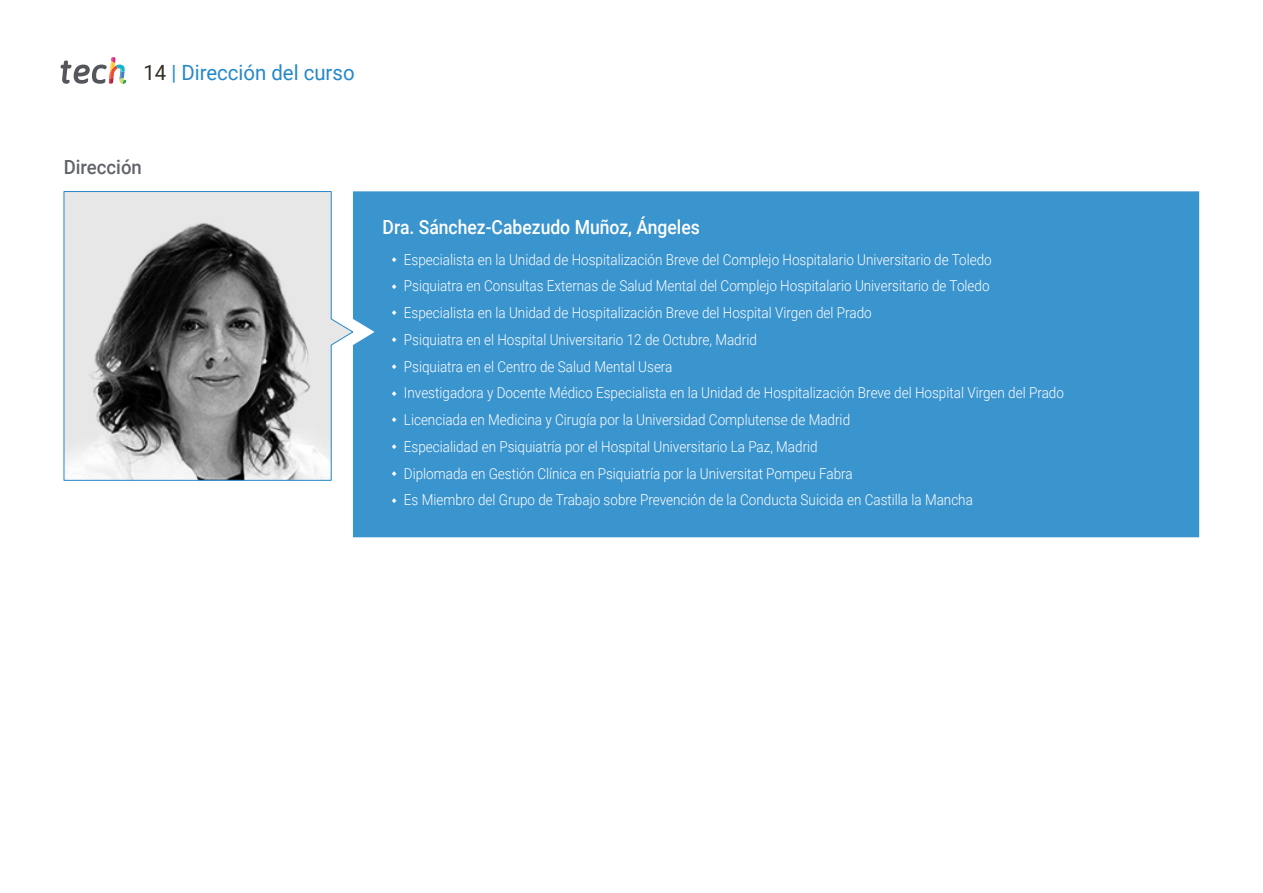
<style>
.page{position:relative;width:1263px;height:893px;background:#fff}
.page>*{position:absolute;margin:0;border:0;box-sizing:border-box;transform-origin:0 0}
.t1{font:21px "Roboto";color:#2488c9}
.t2{font:500 19.5px "Roboto";color:#fff;scale:.9 1}
.t3{font:500 19.5px "Roboto";color:#61646a;scale:.95 1}
.t4{font:300 15px/26.7px "Roboto";color:#fff;scale:.9 1}
.s1{color:#312e20}
</style>
<div class="page">
<svg style="left:61px;top:57px;width:65px;height:27px"></svg>
<div style="left:353px;top:191px;width:846px;height:346px;background:#3a94ce"></div>
<svg style="left:64px;top:191px;width:289px;height:290px;background:#a3a4a5"></svg>
<svg style="left:392px;top:257px;width:4px;height:5px"></svg>
<svg style="left:392px;top:284px;width:4px;height:5px"></svg>
<svg style="left:392px;top:310px;width:4px;height:5px"></svg>
<svg style="left:392px;top:337px;width:4px;height:5px"></svg>
<svg style="left:392px;top:364px;width:4px;height:5px"></svg>
<svg style="left:392px;top:391px;width:4px;height:5px"></svg>
<svg style="left:392px;top:417px;width:4px;height:5px"></svg>
<svg style="left:392px;top:444px;width:4px;height:5px"></svg>
<svg style="left:392px;top:471px;width:4px;height:5px"></svg>
<svg style="left:392px;top:498px;width:4px;height:5px"></svg>
<h1 class="t1" style="left:144px;top:57px;width:213px"><span class="s1">14</span> | Dirección del curso</h1>
<h2 class="t3" style="left:64px;top:154px;width:84px">Dirección</h2>
<h2 class="t2" style="left:383px;top:213px;width:354px">Dra. Sánchez-Cabezudo Muñoz, Ángeles</h2>
<p class="t4" style="left:404px;top:245px;width:735px">Especialista en la Unidad de Hospitalización Breve del Complejo Hospitalario Universitario de Toledo<br>Psiquiatra en Consultas Externas de Salud Mental del Complejo Hospitalario Universitario de Toledo Especialista en la Unidad de Hospitalización Breve del Hospital Virgen del Prado<br>Psiquiatra en el Hospital Universitario 12 de Octubre, Madrid<br>Psiquiatra en el Centro de Salud Mental Usera<br>Investigadora y Docente Médico Especialista en la Unidad de Hospitalización Breve del Hospital Virgen del Prado Licenciada en Medicina y Cirugía por la Universidad Complutense de Madrid<br>Especialidad en Psiquiatría por el Hospital Universitario La Paz, Madrid<br>Diplomada en Gestión Clínica en Psiquiatría por la Universitat Pompeu Fabra<br>Es Miembro del Grupo de Trabajo sobre Prevención de la Conducta Suicida en Castilla la Mancha</p>
</div>
